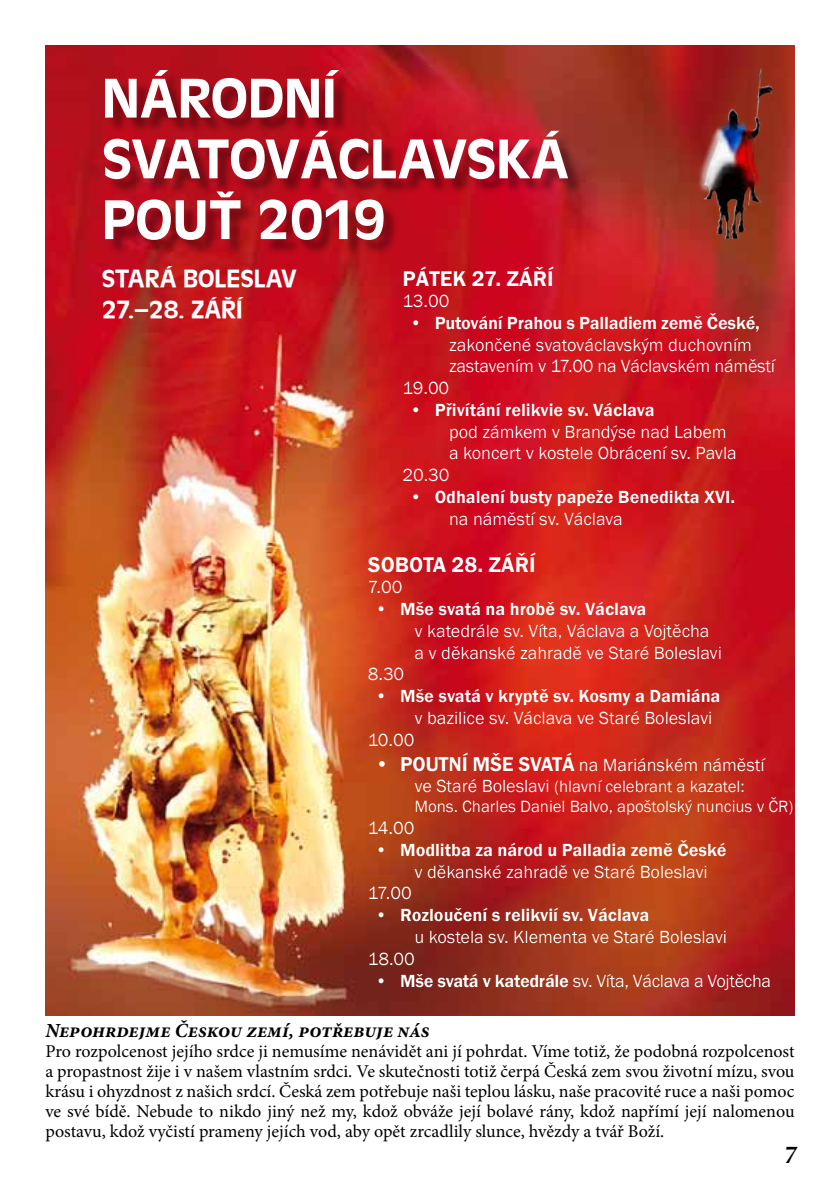
<style>
.page{position:relative;width:840px;height:1191px;background:#fff}
.page>*{position:absolute;margin:0;border:0;box-sizing:border-box;transform-origin:0 0}
.t1{font:58.2px/60.8px "Antigoni Med";color:#fff}
.t2{font:25.8px/31px "Antigoni Med";color:#fff}
.t3{font:italic 700 24px "Palatino Linotype";color:#000}
.t4{font:600 22px "Franklin Gothic";color:#fff}
.t5{font:italic 700 20px "Minion Pro";color:#000}
.t6{font:18px/21.8px "Franklin Gothic";color:#fff}
.t7{font:18px/20px "Minion Pro";color:#000;text-align:justify}
.t8{font:600 18px "Franklin Gothic";color:#fff}
.t9{font:16.8px/20.2px "Franklin Gothic";color:#fff}
.s1{font-weight:600;font-size:20.6px}
.s2{font-size:18px}
.s3{font-weight:600}
</style>
<div class="page">
<img style="left:45px;top:45px;width:749px;height:970px">
<img style="left:684px;top:60px;width:104px;height:185px">
<div style="left:106px;top:72px;width:477px;height:184px;background:#000;opacity:.38"></div>
<svg style="left:391px;top:259px;width:403px;height:279px;background:#cc2029"></svg>
<img style="left:357px;top:545px;width:437px;height:470px">
<h1 class="t1" style="left:102px;top:65px;width:468px">NÁRODNÍ<br>SVATOVÁCLAVSKÁ<br>POUŤ 2019</h1>
<h2 class="t2" style="left:102px;top:261px;width:196px">STARÁ BOLESLAV<br>27.–28. ZÁŘÍ</h2>
<p class="t4" style="left:402px;top:265px;width:152px">PÁTEK 27. ZÁŘÍ</p>
<p class="t6" style="left:402px;top:291px;width:48px">13.00</p>
<p class="t8" style="left:409px;top:312px;width:351px">• Putování Prahou s Palladiem země České,</p>
<p class="t6" style="left:449px;top:334px;width:304px">zakončené svatováclavským duchovním</p>
<p class="t6" style="left:449px;top:356px;width:327px">zastavením v 17.00 na Václavském náměstí</p>
<p class="t6" style="left:402px;top:378px;width:48px">19.00</p>
<p class="t8" style="left:409px;top:399px;width:246px">• Přivítání relikvie sv. Václava</p>
<p class="t6" style="left:449px;top:421px;width:279px">pod zámkem v Brandýse nad Labem</p>
<p class="t6" style="left:449px;top:443px;width:289px">a koncert v kostele Obrácení sv. Pavla</p>
<p class="t6" style="left:402px;top:464px;width:48px">20.30</p>
<p class="t8" style="left:409px;top:486px;width:326px">• Odhalení busty papeže Benedikta XVI.</p>
<p class="t6" style="left:449px;top:508px;width:175px">na náměstí sv. Václava</p>
<p class="t4" style="left:367px;top:551px;width:169px">SOBOTA 28. ZÁŘÍ</p>
<p class="t6" style="left:367px;top:577px;width:36px">7.00</p>
<p class="t8" style="left:375px;top:598px;width:272px">• Mše svatá na hrobě sv. Václava</p>
<p class="t6" style="left:414px;top:620px;width:308px">v katedrále sv. Víta, Václava a Vojtěcha a v děkanské zahradě ve Staré Boleslavi</p>
<p class="t6" style="left:367px;top:663px;width:38px">8.30</p>
<p class="t8" style="left:375px;top:685px;width:346px">• Mše svatá v kryptě sv. Kosmy a Damiána</p>
<p class="t6" style="left:414px;top:707px;width:299px">v bazilice sv. Václava ve Staré Boleslavi</p>
<p class="t6" style="left:367px;top:729px;width:48px">10.00</p>
<p class="t6" style="left:375px;top:754px;width:390px"><span class="s1">• POUTNÍ MŠE SVATÁ</span> na Mariánském náměstí</p>
<p class="t9" style="left:414px;top:777px;width:380px"><span class="s2">ve Staré Boleslavi</span> (hlavní celebrant a kazatel:<br>Mons. Charles Daniel Balvo, apoštolský nuncius v ČR)</p>
<p class="t6" style="left:367px;top:817px;width:48px">14.00</p>
<p class="t8" style="left:375px;top:839px;width:352px">• Modlitba za národ u Palladia země České</p>
<p class="t6" style="left:414px;top:861px;width:294px">v děkanské zahradě ve Staré Boleslavi</p>
<p class="t6" style="left:367px;top:883px;width:45px">17.00</p>
<p class="t8" style="left:375px;top:904px;width:275px">• Rozloučení s relikvií sv. Václava</p>
<p class="t6" style="left:367px;top:926px;width:360px;text-indent:47px">u kostela sv. Klementa ve Staré Boleslavi<br>18.00</p>
<p class="t6" style="left:375px;top:970px;width:397px"><span class="s3">• Mše svatá v katedrále</span> sv. Víta, Václava a Vojtěcha</p>
<p class="t5" style="left:45px;top:1016px;width:385px">Nepohrdejme Českou zemí, potřebuje nás</p>
<p class="t7" style="left:45px;top:1041px;width:750px">Pro rozpolcenost jejího srdce ji nemusíme nenávidět ani jí pohrdat. Víme totiž, že podobná rozpolcenost a propastnost žije i v našem vlastním srdci. Ve skutečnosti totiž čerpá Česká zem svou životní mízu, svou krásu i ohyzdnost z našich srdcí. Česká zem potřebuje naši teplou lásku, naše pracovité ruce a naši pomoc ve své bídě. Nebude to nikdo jiný než my, kdož obváže její bolavé rány, kdož napřímí její nalomenou postavu, kdož vyčistí prameny jejích vod, aby opět zrcadlily slunce, hvězdy a tvář Boží.</p>
<h3 class="t3" style="left:783px;top:1138px;width:13px">7</h3>
</div>
